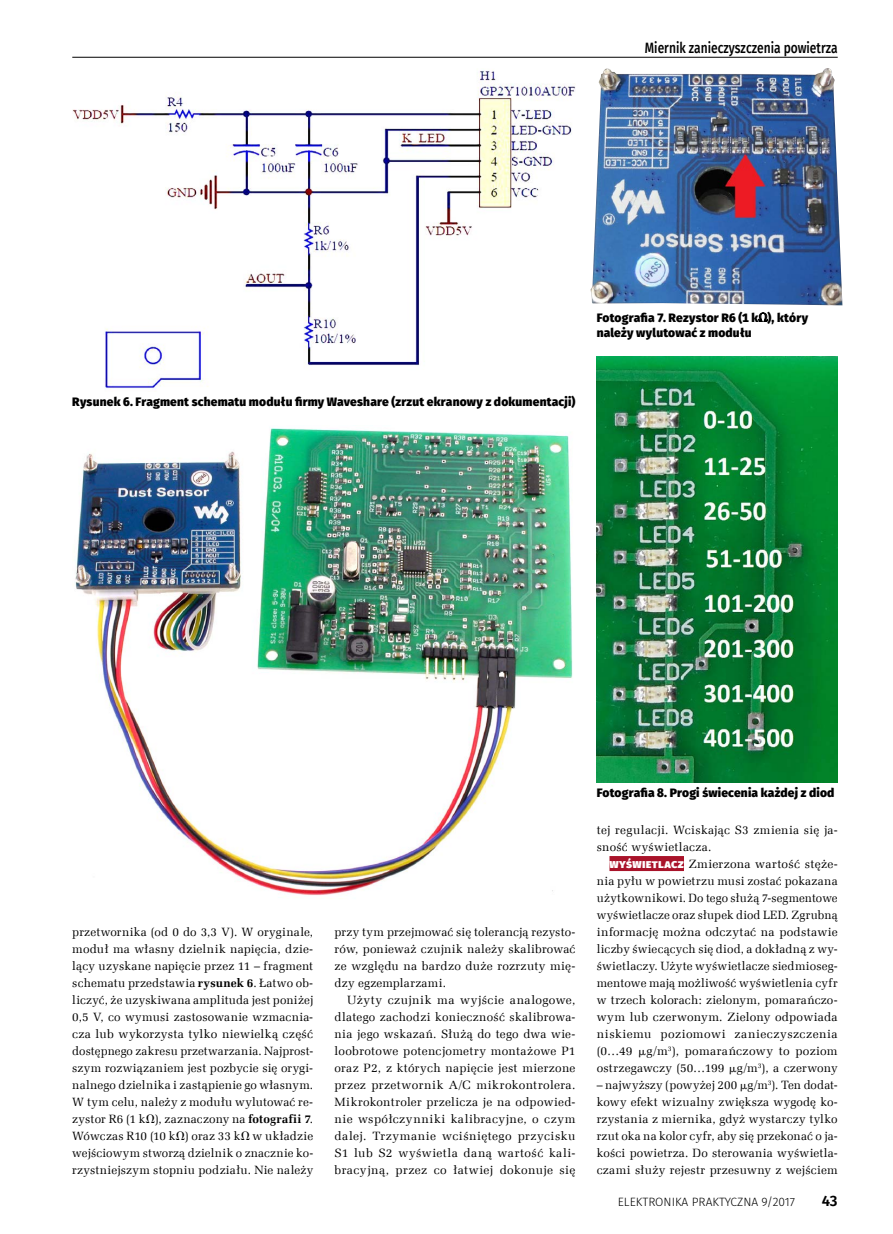
<style>
.page{position:relative;width:893px;height:1234px;background:#fff}
.page>*{position:absolute;margin:0;border:0;box-sizing:border-box;transform-origin:0 0}
.t1{font:500 15px "Fira Sans";color:#000;scale:.8 1}
.t2{font:600 15px "Fira Sans";color:#000}
.t3{font:12px/17px "Zapf Ellipt EU";letter-spacing:.02em;color:#000;text-align:justify}
.t4{font:800 12px/15px "Fira Sans";letter-spacing:.015em;color:#000}
.t5{font:300 12px "Fira Sans";color:#000}
.s1{font-family:"Math With Greek";font-weight:400}
.s2{font-weight:700}
.s3{font-family:"Math With Greek"}
.s4{font-family:"Fira Sans";font-weight:800;color:#fff}
</style>
<div class="page">
<div style="left:609px;top:855px;width:75px;height:15px;background:#a9132a"></div>
<hr style="left:72px;top:57px;width:766px;height:1px;background:#000">
<img style="left:75px;top:428px;width:498px;height:468px">
<img style="left:72px;top:70px;width:503px;height:320px">
<img style="left:590px;top:68px;width:252px;height:237px">
<svg style="left:758px;top:312px;width:10px;height:10px"></svg>
<img style="left:597px;top:356px;width:241px;height:426px">
<p class="t1" style="left:645px;top:36px;width:243px">Miernik zanieczyszczenia powietrza</p>
<p class="t4" style="left:597px;top:308px;width:213px">Fotografia 7. Rezystor R6 (1 k<span class="s1">V</span>), który należy wylutować z modułu</p>
<p class="t4" style="left:72px;top:392px;width:505px">Rysunek 6. Fragment schematu modułu firmy Waveshare (zrzut ekranowy z dokumentacji)</p>
<p class="t3" style="left:72px;top:923px;width:242px">przetwornika (od 0 do 3,3 V). W oryginale, moduł ma własny dzielnik napięcia, dzie&shy;lący uzyskane napięcie przez 11 – fragment schematu przedstawia <span class="s2">rysunek 6</span>. Łatwo ob&shy;liczyć, że uzyskiwana amplituda jest poniżej 0,5 V, co wymusi zastosowanie wzmacnia&shy;cza lub wykorzysta tylko niewielką część dostępnego zakresu przetwarzania. Najprost&shy;szym rozwiązaniem jest pozbycie się orygi&shy;nalnego dzielnika i zastąpienie go własnym.<br>W tym celu, należy z modułu wylutować re&shy;zystor R6 (1 k<span class="s3">V</span>), zaznaczony na <span class="s2">fotografii 7</span>.<br>Wówczas R10 (10 k<span class="s3">V</span>) oraz 33 k<span class="s3">V</span> w układzie wejściowym stworzą dzielnik o znacznie ko&shy;rzystniejszym stopniu podziału. Nie należy</p>
<p class="t3" style="left:334px;top:923px;width:242px">przy tym przejmować się tolerancją rezysto&shy;rów, ponieważ czujnik należy skalibrować ze względu na bardzo duże rozrzuty mię&shy;dzy egzemplarzami.</p>
<p class="t3" style="left:334px;top:991px;width:242px;text-indent:13px">Użyty czujnik ma wyjście analogowe, dlatego zachodzi konieczność skalibrowa&shy;nia jego wskazań. Służą do tego dwa wie&shy;loobrotowe potencjometry montażowe P1 oraz P2, z których napięcie jest mierzone przez przetwornik A/C mikrokontrolera.<br>Mikrokontroler przelicza je na odpowied&shy;nie współczynniki kalibracyjne, o czym dalej. Trzymanie wciśniętego przycisku S1 lub S2 wyświetla daną wartość kali&shy;bracyjną, przez co łatwiej dokonuje się</p>
<p class="t4" style="left:597px;top:784px;width:239px">Fotografia 8. Progi świecenia każdej z diod</p>
<p class="t3" style="left:597px;top:821px;width:242px">tej regulacji. Wciskając S3 zmienia się ja&shy;sność wyświetlacza.</p>
<p class="t3" style="left:597px;top:855px;width:242px;text-indent:13px"><span class="s4">Wyświ etlacz</span> Zmierzona wartość stęże&shy;nia pyłu w powietrzu musi zostać pokazana użytkownikowi. Do tego służą 7-segmentowe wyświetlacze oraz słupek diod LED. Zgrubną informację można odczytać na podstawie liczby świecących się diod, a dokładną z wy&shy;świetlaczy. Użyte wyświetlacze siedmioseg&shy;mentowe mają możliwość wyświetlenia cyfr w trzech kolorach: zielonym, pomarańczo&shy;wym lub czerwonym. Zielony odpowiada niskiemu poziomowi zanieczyszczenia (0…49 <span class="s3">m</span>g/m<sup>3</sup>), pomarańczowy to poziom ostrzegawczy (50…199 <span class="s3">m</span>g/m<sup>3</sup>), a czerwony</p>
<p class="t3" style="left:597px;top:1076px;width:242px">– najwyższy (powyżej 200 <span class="s3">m</span>g/m<sup>3</sup>). Ten dodat&shy;kowy efekt wizualny zwiększa wygodę ko&shy;rzystania z miernika, gdyż wystarczy tylko rzut oka na kolor cyfr, aby się przekonać o ja&shy;kości powietrza. Do sterowania wyświetla&shy;czami służy rejestr przesuwny z wejściem</p>
<p class="t5" style="left:618px;top:1193px;width:179px">ELEKTRONIKA PRAKTYCZNA 9/2017</p>
<p class="t2" style="left:822px;top:1188px;width:17px">43</p>
</div>
